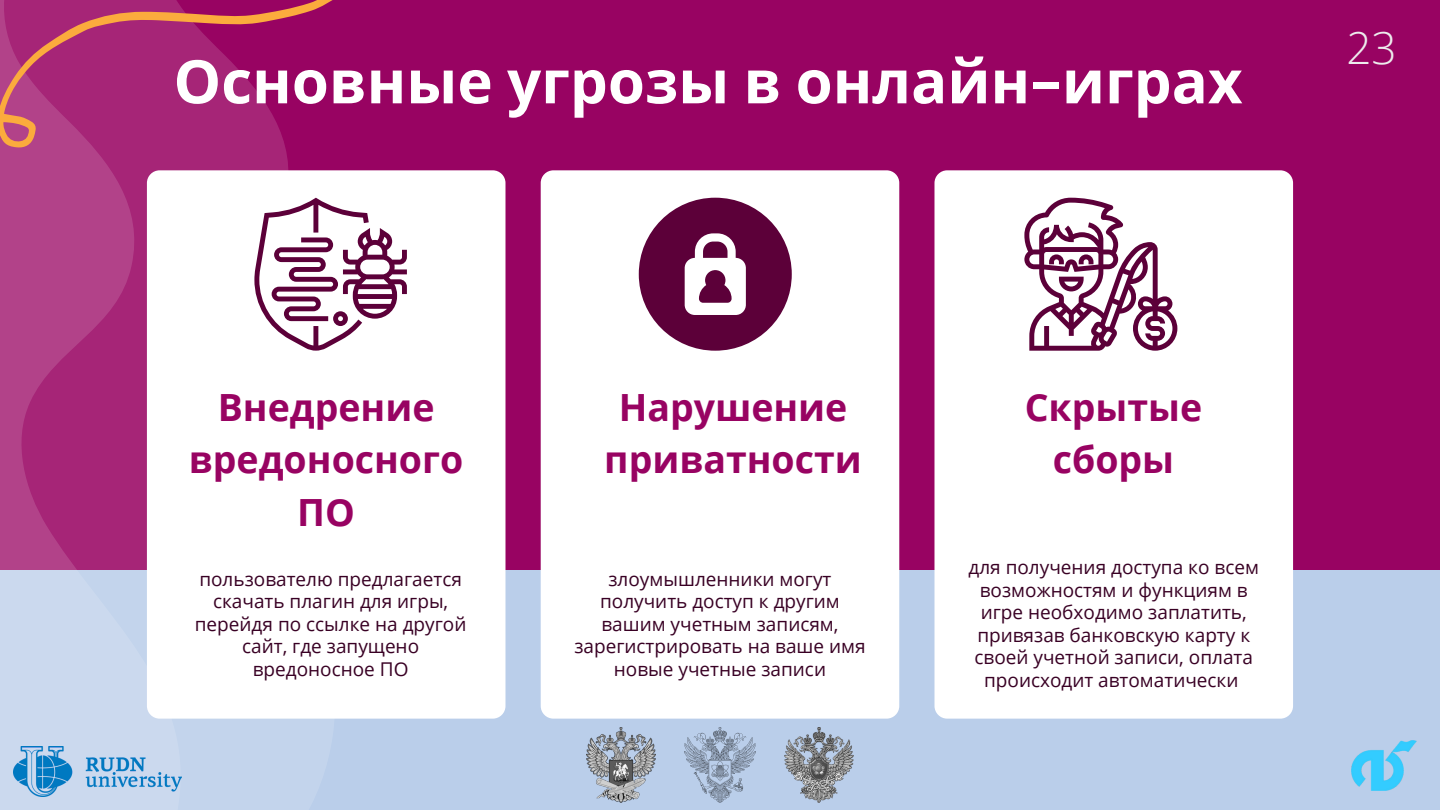
<style>
.page{position:relative;width:1440px;height:810px;background:#980362}
.page>*{position:absolute;margin:0;border:0;box-sizing:border-box;transform-origin:0 0}
.t1{font:700 60px "Noto Sans";color:#fff}
.t2{font:300 44px "Open Sans";color:#edeced}
.t3{font:700 37.5px/52.5px "Open Sans";color:#980362;text-align:center}
.t4{font:19px/22.5px "Open Sans";color:#390024;text-align:center}
.s1{font-family:"DM Sans"}
</style>
<div class="page">
<div style="left:0;top:570px;width:1440px;height:240px;background:#baceea"></div>
<svg style="left:0;top:158px;width:656px;height:652px"></svg>
<div style="left:147px;top:170px;width:359px;height:549px;background:#fff;border-radius:13px"></div>
<div style="left:541px;top:170px;width:358px;height:549px;background:#fff;border-radius:13px"></div>
<div style="left:934px;top:170px;width:359px;height:549px;background:#fff;border-radius:13px"></div>
<svg style="left:0;top:0;width:333px;height:158px;fill:#a62577"></svg>
<svg style="left:254px;top:198px;width:153px;height:153px"></svg>
<svg style="left:1024px;top:198px;width:153px;height:153px"></svg>
<svg style="left:639px;top:198px;width:153px;height:153px"></svg>
<img style="left:14px;top:746px;width:168px;height:51px">
<img style="left:586px;top:728px;width:69px;height:75px">
<img style="left:684px;top:728px;width:72px;height:75px">
<img style="left:785px;top:728px;width:68px;height:75px">
<img style="left:1352px;top:740px;width:64px;height:51px">
<h1 class="t1" style="left:173px;top:39px;width:1071px">Основные угрозы в онлайн<span class="s1">-</span>играх</h1>
<h2 class="t2" style="left:1346px;top:17px;width:52px">23</h2>
<h3 class="t3" style="left:189px;top:380px;width:276px">Внедрение вредоносного<br>ПО</h3>
<h3 class="t3" style="left:604px;top:380px;width:259px">Нарушение приватности</h3>
<h3 class="t3" style="left:1025px;top:380px;width:179px">Скрытые сборы</h3>
<p class="t4" style="left:195px;top:567px;width:273px">пользователю предлагается скачать плагин для игры, перейдя по ссылке на другой сайт, где запущено вредоносное ПО</p>
<p class="t4" style="left:574px;top:567px;width:293px">злоумышленники могут получить доступ к другим вашим учетным записям, зарегистрировать на ваше имя новые учетные записи</p>
<p class="t4" style="left:969px;top:556px;width:292px">для получения доступа ко всем возможностям и функциям в игре необходимо заплатить, привязав банковскую карту к своей учетной записи, оплата происходит автоматически</p>
</div>
